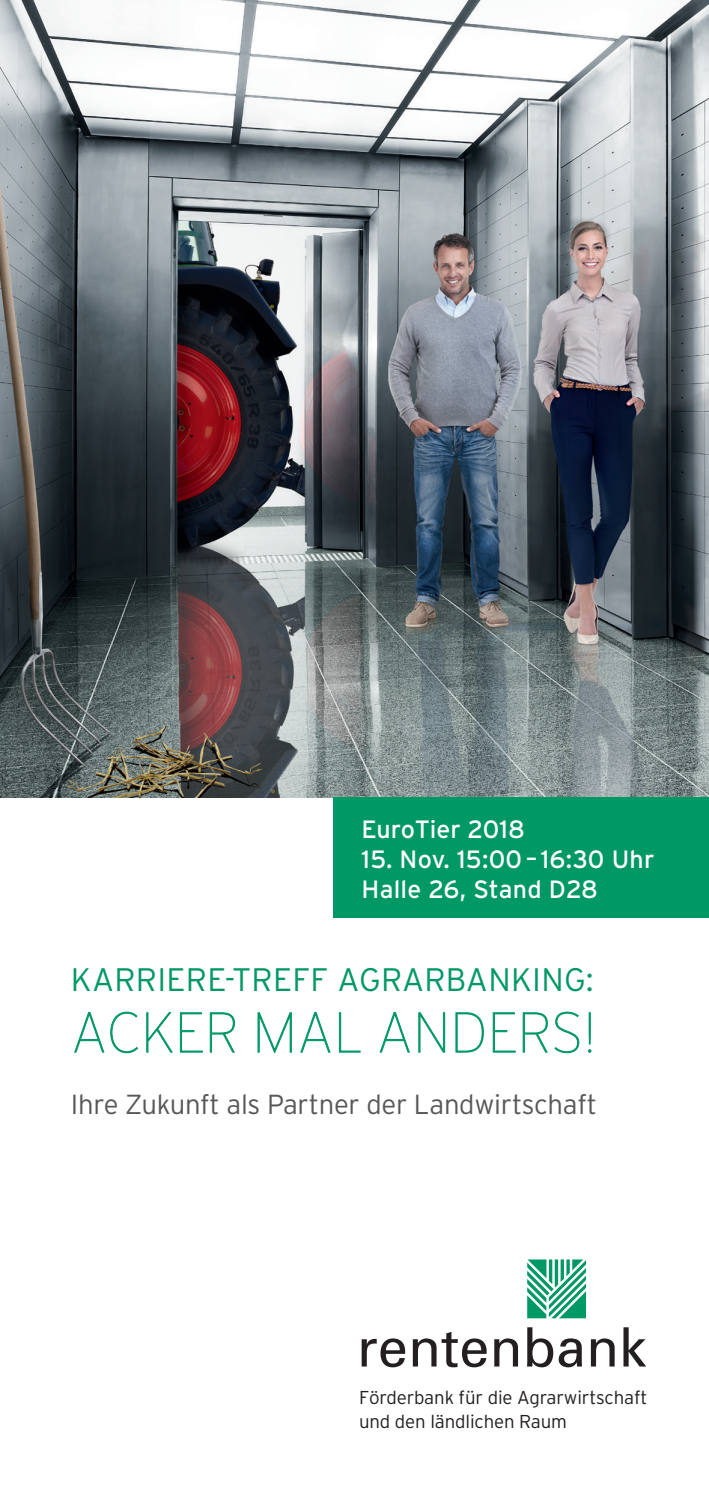
<style>
.page{position:relative;width:709px;height:1489px;background:#fff}
.page>*{position:absolute;margin:0;border:0;box-sizing:border-box;transform-origin:0 0}
.t1{font:100 56.25px "Interstate";color:#009864}
.t2{font:300 32.5px "Interstate";letter-spacing:.01em;color:#009864}
.t3{font:300 27.5px "Interstate";letter-spacing:-.01em;color:#57585a}
.t4{font:25px/30px "Interstate";color:#fff}
.t5{font:300 18.75px/24.5px "Interstate";letter-spacing:-.005em;color:#231f20}
</style>
<div class="page">
<img style="left:0;top:0;width:709px;height:797px">
<svg style="left:74px;top:1011px;width:64px;height:42px"></svg>
<svg style="left:146px;top:1012px;width:27px;height:40px"></svg>
<svg style="left:180px;top:1012px;width:23px;height:40px"></svg>
<svg style="left:210px;top:1012px;width:25px;height:40px"></svg>
<svg style="left:257px;top:1012px;width:35px;height:42px"></svg>
<svg style="left:300px;top:1012px;width:31px;height:40px"></svg>
<svg style="left:339px;top:1012px;width:22px;height:40px"></svg>
<svg style="left:379px;top:1012px;width:31px;height:40px"></svg>
<svg style="left:418px;top:1012px;width:27px;height:40px"></svg>
<svg style="left:455px;top:1012px;width:29px;height:40px"></svg>
<svg style="left:492px;top:1012px;width:24px;height:40px"></svg>
<svg style="left:522px;top:1012px;width:26px;height:40px"></svg>
<svg style="left:554px;top:1011px;width:25px;height:42px"></svg>
<svg style="left:588px;top:1012px;width:3px;height:40px"></svg>
<div style="left:333px;top:797px;width:376px;height:121px;background:#009864"></div>
<svg style="left:527px;top:1259px;width:59px;height:59px"></svg>
<svg style="left:361px;top:1338px;width:44px;height:29px"></svg>
<svg style="left:413px;top:1331px;width:73px;height:36px"></svg>
<svg style="left:494px;top:1338px;width:24px;height:28px"></svg>
<svg style="left:527px;top:1327px;width:55px;height:40px"></svg>
<svg style="left:591px;top:1338px;width:23px;height:28px"></svg>
<svg style="left:623px;top:1327px;width:23px;height:39px"></svg>
<h3 class="t4" style="left:361px;top:814px;width:165px">EuroTier 2018</h3>
<h3 class="t4" style="left:361px;top:844px;width:294px">15. Nov. 15:00– 16:30 Uhr<br>Halle 26, Stand D28</h3>
<h2 class="t2" style="left:71px;top:960px;width:524px">KARRIERE-TREFF AGRARBANKING:</h2>
<h1 class="t1" style="left:71px;top:1002px;width:527px">ACKER MAL ANDERS!</h1>
<h3 class="t3" style="left:71px;top:1088px;width:527px">Ihre Zukunft als Partner der Landwirtschaft</h3>
<p class="t5" style="left:359px;top:1384px;width:290px">Förderbank für die Agrarwirtschaft und den ländlichen Raum</p>
</div>
